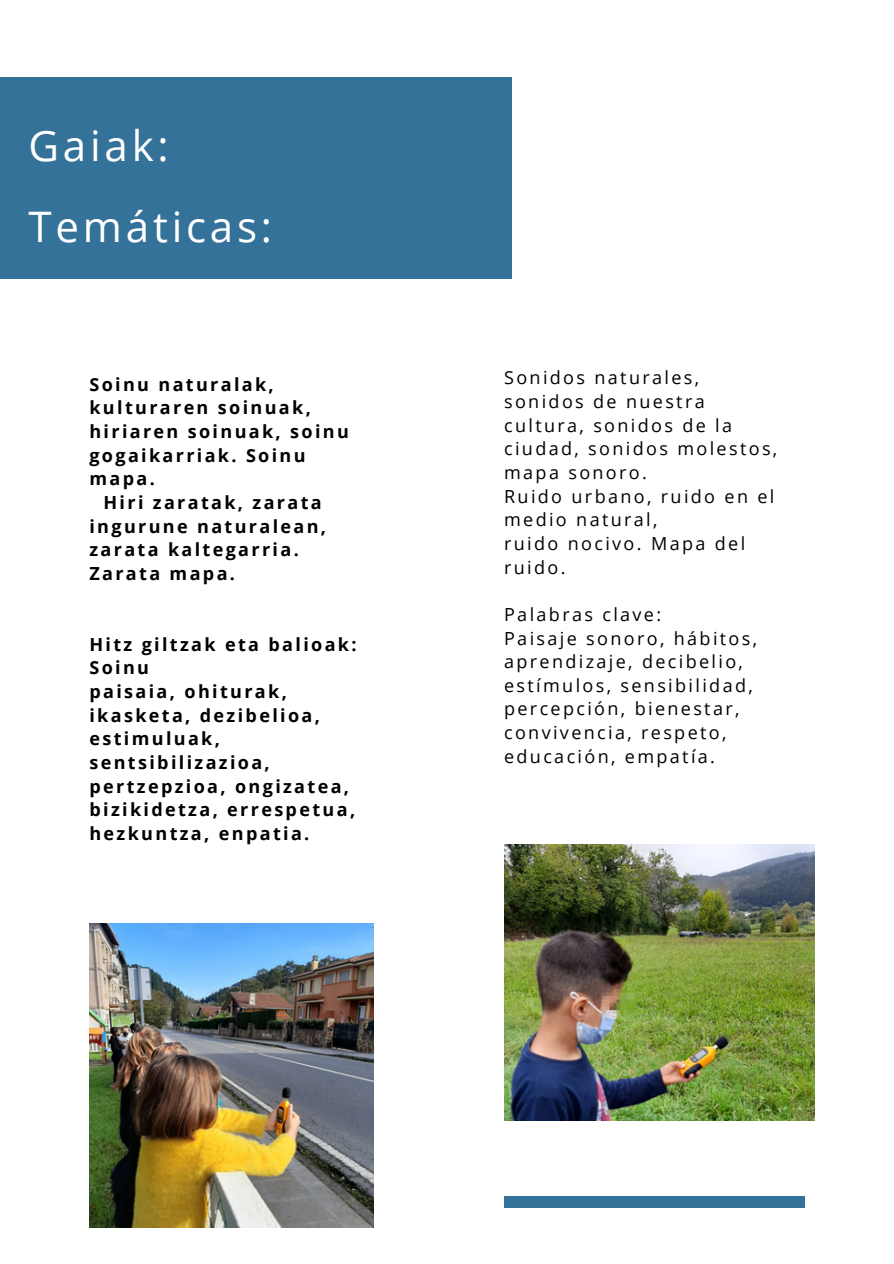
<style>
.page{position:relative;width:894px;height:1264px;background:#fff}
.page>*{position:absolute;margin:0;border:0;box-sizing:border-box;transform-origin:0 0}
.t1{font:42px/81px "Open Sans";letter-spacing:.09em;color:#fff}
.t2{font:700 18px/23.7px "Open Sans";letter-spacing:.13em;color:#000}
.t3{font:18px/23.7px "Open Sans";letter-spacing:.13em;color:#000}
</style>
<div class="page">
<div style="left:0;top:78px;width:511px;height:200px;background:#34729a"></div>
<div style="left:504px;top:1196px;width:300px;height:11px;background:#34729a"></div>
<img style="left:504px;top:844px;width:309px;height:276px">
<img style="left:89px;top:923px;width:284px;height:304px">
<h1 class="t1" style="left:28px;top:104px;width:245px">Gaiak:<br>Temáticas:</h1>
<p class="t2" style="left:89px;top:372px;width:186px">Soinu naturalak,</p>
<p class="t2" style="left:89px;top:395px;width:223px">kulturaren soinuak,</p>
<p class="t2" style="left:89px;top:419px;width:261px">hiriaren soinuak, soinu</p>
<p class="t2" style="left:89px;top:443px;width:218px">gogaikarriak. Soinu</p>
<p class="t2" style="left:89px;top:466px;width:67px">mapa.</p>
<p class="t2" style="left:103px;top:490px;width:220px">Hiri zaratak, zarata</p>
<p class="t2" style="left:89px;top:513px;width:238px">ingurune naturalean,</p>
<p class="t2" style="left:89px;top:537px;width:211px">zarata kaltegarria.</p>
<p class="t2" style="left:89px;top:561px;width:147px">Zarata mapa.</p>
<p class="t2" style="left:89px;top:632px;width:268px">Hitz giltzak eta balioak:<br>Soinu<br>paisaia, ohiturak, ikasketa, dezibelioa, estimuluak, sentsibilizazioa, pertzepzioa, ongizatea, bizikidetza, errespetua, hezkuntza, enpatia.</p>
<p class="t3" style="left:504px;top:365px;width:275px">Sonidos naturales, sonidos de nuestra cultura, sonidos de la ciudad, sonidos molestos, mapa sonoro.<br>Ruido urbano, ruido en el medio natural,<br>ruido nocivo. Mapa del ruido.</p>
<p class="t3" style="left:504px;top:602px;width:254px">Palabras clave:<br>Paisaje sonoro, hábitos, aprendizaje, decibelio, estímulos, sensibilidad, percepción, bienestar, convivencia, respeto, educación, empatía.</p>
</div>
